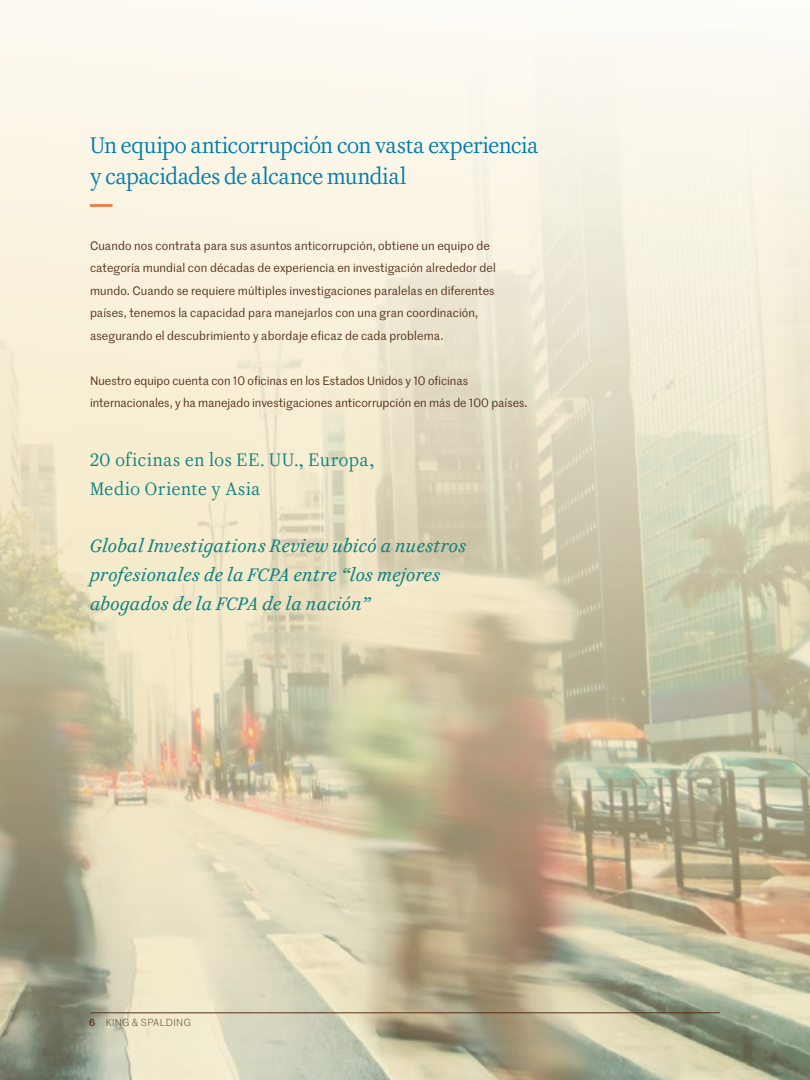
<style>
.page{position:relative;width:810px;height:1080px;background:#fff}
.page>*{position:absolute;margin:0;border:0;box-sizing:border-box;transform-origin:0 0}
.t1{font:25px/31.2px "Caponi Display";letter-spacing:-.005em;color:#007cae}
.t2{font:italic 20px/28.8px "Caponi Display Regular No 2";letter-spacing:.02em;color:#0d8280}
.t3{font:20px/28.8px "Caponi Display";letter-spacing:.035em;color:#0d8280}
.t4{font:11.88px/22.5px "Marr Sans";letter-spacing:.005em;color:#54301a}
.t5{font:300 10px "Marr Sans";letter-spacing:.035em;color:#54301a}
.s1{font-weight:500}
</style>
<div class="page">
<img style="left:0;top:0;width:810px;height:1080px">
<svg style="left:320px;top:437px;width:1px;height:98px"></svg>
<hr style="left:90px;top:204px;width:22px;height:3px;background:#f36d38">
<hr style="left:91px;top:1012px;width:629px;height:1px;background:#54301a">
<h1 class="t1" style="left:90px;top:129px;width:450px">Un equipo anticorrupción con vasta experiencia y capacidades de alcance mundial</h1>
<p class="t4" style="left:90px;top:234px;width:407px">Cuando nos contrata para sus asuntos anticorrupción, obtiene un equipo de categoría mundial con décadas de experiencia en investigación alrededor del mundo. Cuando se requiere múltiples investigaciones paralelas en diferentes países, tenemos la capacidad para manejarlos con una gran coordinación, asegurando el descubrimiento y abordaje eficaz de cada problema.</p>
<p class="t4" style="left:90px;top:369px;width:439px">Nuestro equipo cuenta con 10 oficinas en los Estados Unidos y 10 oficinas internacionales, y ha manejado investigaciones anticorrupción en más de 100 países.</p>
<h2 class="t3" style="left:90px;top:445px;width:286px">20 oficinas en los EE. UU., Europa,<br>Medio Oriente y Asia</h2>
<h2 class="t2" style="left:90px;top:531px;width:378px">Global Investigations Review ubicó a nuestros profesionales de la FCPA entre “los mejores abogados de la FCPA de la nación”</h2>
<p class="t5" style="left:89px;top:1016px;width:103px"><span class="s1">6</span> KING &amp; SPALDING</p>
</div>
